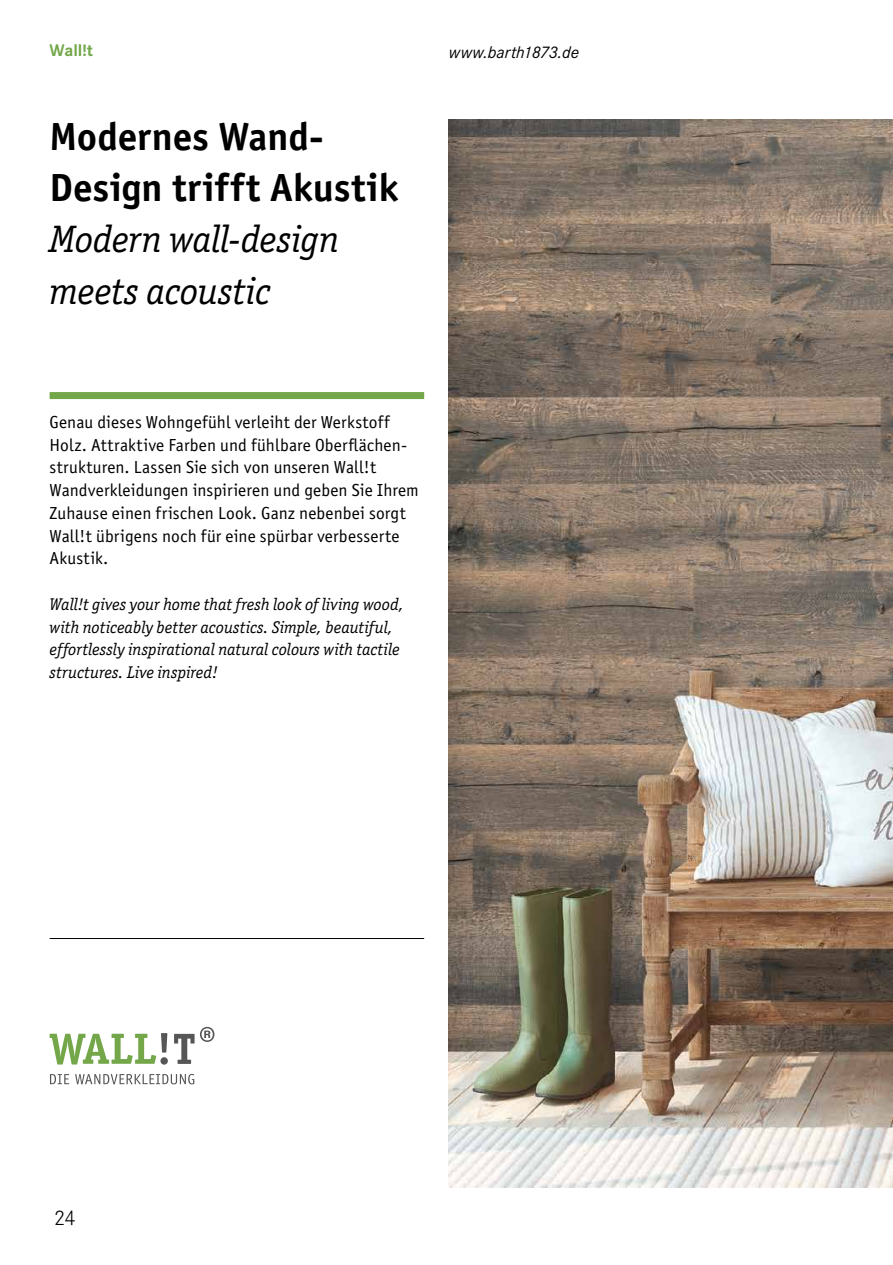
<style>
.page{position:relative;width:893px;height:1265px;background:#fff}
.page>*{position:absolute;margin:0;border:0;box-sizing:border-box;transform-origin:0 0}
.t1{font:700 39.38px/51.1px "Officina Sans LT";letter-spacing:-.005em;color:#000}
.t2{font:italic 39.38px/51.1px "Officina Serif EF";letter-spacing:-.005em;color:#000}
.t3{font:300 21.88px "Corporate S";color:#000}
.t4{font:17.5px/22.8px "Officina Sans";letter-spacing:.005em;color:#000}
.t5{font:italic 17.5px/22.8px "Officina Serif EF";letter-spacing:.005em;color:#000}
.t6{font:italic 17.5px "Corporate S";letter-spacing:.005em;color:#000}
.t7{font:700 17.5px "Corporate S";color:#73a749}
</style>
<div class="page">
<svg style="left:50px;top:1074px;width:19px;height:10px"></svg>
<svg style="left:75px;top:1074px;width:119px;height:10px"></svg>
<svg style="left:174px;top:1027px;width:40px;height:37px"></svg>
<svg style="left:50px;top:1033px;width:118px;height:32px"></svg>
<hr style="left:50px;top:938px;width:374px;height:1px;background:#000">
<div style="left:50px;top:392px;width:374px;height:7px;background:#73a749"></div>
<img style="left:449px;top:119px;width:444px;height:1069px">
<p class="t7" style="left:50px;top:38px;width:45px">Wall!t</p>
<h1 class="t1" style="left:50px;top:111px;width:351px">Modernes Wand-<br>Design trifft Akustik</h1>
<h1 class="t2" style="left:50px;top:215px;width:291px">Modern wall-design meets acoustic</h1>
<p class="t6" style="left:449px;top:42px;width:132px">www.barth1873.de</p>
<p class="t4" style="left:50px;top:411px;width:371px">Genau dieses Wohngefühl verleiht der Werkstoff Holz. Attraktive Farben und fühlbare Oberflächen&shy;strukturen. Lassen Sie sich von unseren Wall!t Wandverkleidungen inspirieren und geben Sie Ihrem Zuhause einen frischen Look. Ganz nebenbei sorgt Wall!t übrigens noch für eine spürbar verbesserte Akustik.</p>
<p class="t5" style="left:50px;top:593px;width:356px">Wall!t gives your home that fresh look of living wood, with noticeably better acoustics. Simple, beautiful, effortlessly inspirational natural colours with tactile structures. Live inspired!</p>
<p class="t3" style="left:54px;top:1204px;width:23px">24</p>
</div>
